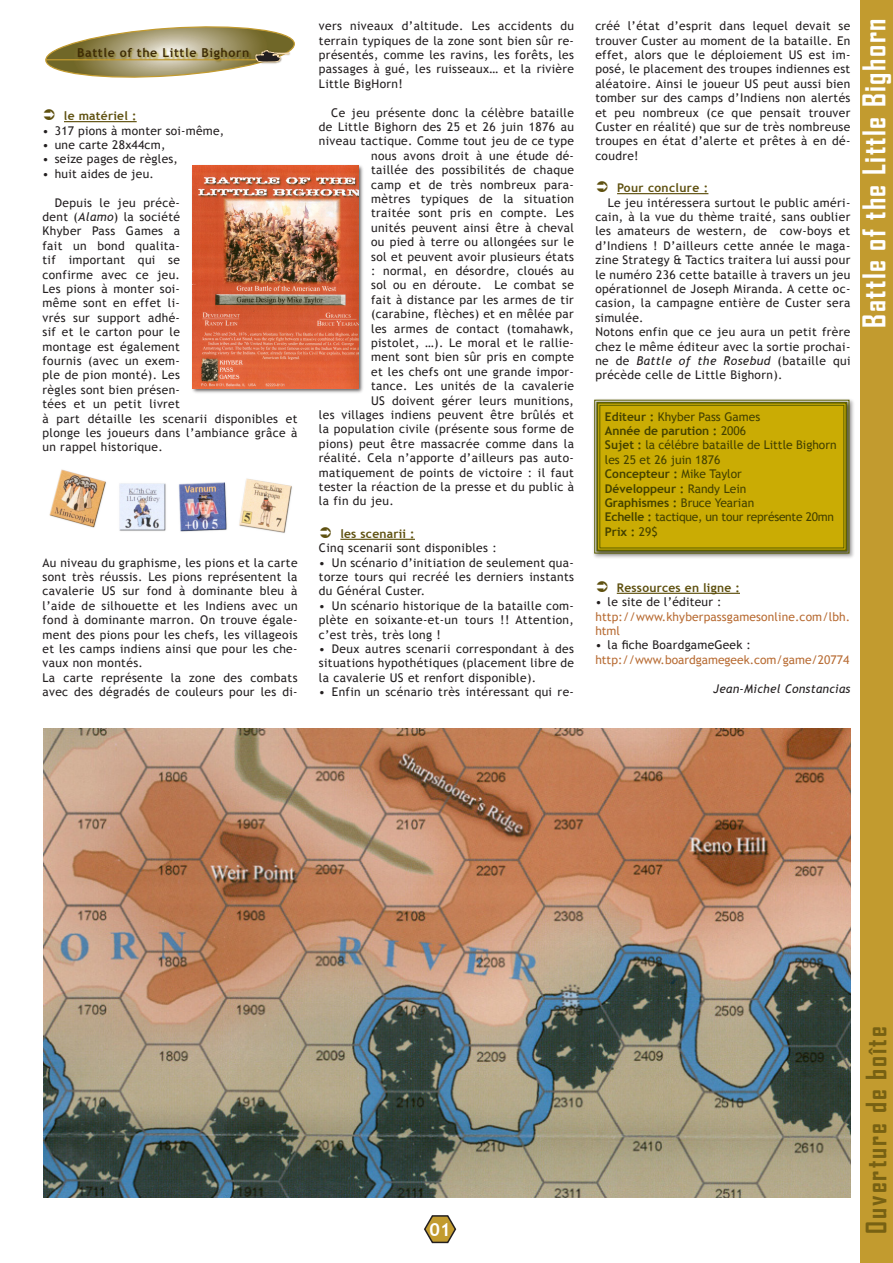
<style>
.page{position:relative;width:893px;height:1263px;background:#fff}
.page>*{position:absolute;margin:0;border:0;box-sizing:border-box;transform-origin:0 0}
.t1{font:700 30px "Agency FB";letter-spacing:.05em;color:#fff}
.t2{font:700 27px "Agency FB";letter-spacing:.075em;color:#776113}
.t3{font:700 18px "Trebuchet MS";color:#fff}
.t4{font:700 12.3px "Trebuchet MS";letter-spacing:.05em;color:#3e2c05}
.t5{font:12px/14.4px "Trebuchet MS";letter-spacing:.03em;color:#231f20;text-align:justify}
.t6{font:12px/14.4px "Trebuchet MS";color:#444100}
.t7{font:12px/14.4px "Trebuchet MS";letter-spacing:.01em;color:#b86c34}
.t8{font:700 12px "Trebuchet MS";letter-spacing:.02em;color:#5e500f}
.t9{font:italic 12px "Trebuchet MS";letter-spacing:.02em;color:#231f20}
.s1{font-style:italic}
.s2{font-weight:700}
</style>
<div class="page">
<svg style="left:424px;top:1215px;width:33px;height:29px"></svg>
<div style="left:860px;top:0;width:33px;height:1263px;background:#c29b2f"></div>
<hr style="left:64px;top:121px;width:73px;height:1px;background:#5f500e">
<hr style="left:617px;top:193px;width:91px;height:1px;background:#5f500e">
<hr style="left:617px;top:593px;width:123px;height:1px;background:#5f500e">
<hr style="left:340px;top:539px;width:75px;height:1px;background:#5f500e">
<div style="left:592px;top:397px;width:264px;height:163px;background:#231f20;opacity:.75"></div>
<div style="left:594px;top:399px;width:256px;height:155px;background:#caac04"></div>
<div style="left:596px;top:402px;width:251px;height:149px;border:2px solid #5d6000"></div>
<div style="left:599px;top:405px;width:245px;height:143px;border:1px solid #5d6000"></div>
<svg style="left:45px;top:26px;width:250px;height:52px"></svg>
<img style="left:76px;top:46px;width:177px;height:18px">
<img style="left:49px;top:469px;width:243px;height:64px">
<div style="left:190px;top:163px;width:175px;height:232px;background:#231f20;opacity:.75"></div>
<img style="left:193px;top:166px;width:165px;height:222px">
<img style="left:44px;top:729px;width:806px;height:468px">
<p class="t4" style="left:77px;top:45px;width:174px">Battle of the Little Bighorn</p>
<p class="t8" style="left:64px;top:108px;width:74px">le matériel :</p>
<p class="t5" style="left:43px;top:123px;width:183px">• 317 pions à monter soi-même,</p>
<p class="t5" style="left:43px;top:138px;width:124px">• une carte 28x44cm,</p>
<p class="t5" style="left:43px;top:152px;width:137px">• seize pages de règles,</p>
<p class="t5" style="left:43px;top:166px;width:113px">• huit aides de jeu.</p>
<p class="t5" style="left:43px;top:195px;width:257px;text-align:left;text-indent:12px">Depuis le jeu précè-<br>dent (<span class="s1">Alamo</span>) la société<br>Khyber Pass Games a<br>fait un bond qualita-<br>tif important qui se<br>confirme avec ce jeu.<br>Les pions à monter soi-<br>même sont en effet li-<br>vrés sur support adhé-<br>sif et le carton pour le<br>montage est également<br>fournis (avec un exem-<br>ple de pion monté). Les<br>règles sont bien présen-<br>tées et un petit livret<br>à part détaille les scenarii disponibles et plonge les joueurs dans l’ambiance grâce à un rappel historique.</p>
<p class="t5" style="left:43px;top:555px;width:257px;text-align:left">Au niveau du graphisme, les pions et la carte sont très réussis. Les pions représentent la cavalerie US sur fond à dominante bleu à l’aide de silhouette et les Indiens avec un fond à dominante marron. On trouve égale&shy;ment des pions pour les chefs, les villageois et les camps indiens ainsi que pour les che&shy;vaux non montés.<br>La carte représente la zone des combats avec des dégradés de couleurs pour les di-</p>
<p class="t5" style="left:319px;top:19px;width:257px">vers niveaux d’altitude. Les accidents du terrain typiques de la zone sont bien sûr re&shy;présentés, comme les ravins, les forêts, les passages à gué, les ruisseaux… et la rivière Little BigHorn!</p>
<p class="t5" style="left:331px;top:105px;width:244px">Ce jeu présente donc la célèbre bataille</p>
<p class="t5" style="left:319px;top:120px;width:256px">de Little Bighorn des 25 et 26 juin 1876 au</p>
<p class="t5" style="left:319px;top:134px;width:256px">niveau tactique. Comme tout jeu de ce type</p>
<p class="t5" style="left:371px;top:148px;width:204px">nous avons droit à une étude dé-</p>
<p class="t5" style="left:371px;top:163px;width:204px">taillée des possibilités de chaque</p>
<p class="t5" style="left:371px;top:177px;width:204px">camp et de très nombreux para-</p>
<p class="t5" style="left:371px;top:192px;width:204px">mètres typiques de la situation</p>
<p class="t5" style="left:371px;top:206px;width:204px">traitée sont pris en compte. Les</p>
<p class="t5" style="left:371px;top:220px;width:204px">unités peuvent ainsi être à cheval</p>
<p class="t5" style="left:371px;top:235px;width:204px">ou pied à terre ou allongées sur le</p>
<p class="t5" style="left:371px;top:249px;width:204px">sol et peuvent avoir plusieurs états</p>
<p class="t5" style="left:371px;top:264px;width:204px">: normal, en désordre, cloués au</p>
<p class="t5" style="left:371px;top:278px;width:204px">sol ou en déroute. Le combat se</p>
<p class="t5" style="left:371px;top:292px;width:204px">fait à distance par les armes de tir</p>
<p class="t5" style="left:371px;top:307px;width:204px">(carabine, flèches) et en mêlée par</p>
<p class="t5" style="left:371px;top:321px;width:204px">les armes de contact (tomahawk,</p>
<p class="t5" style="left:371px;top:336px;width:204px">pistolet, …). Le moral et le rallie-</p>
<p class="t5" style="left:371px;top:350px;width:204px">ment sont bien sûr pris en compte</p>
<p class="t5" style="left:371px;top:364px;width:204px">et les chefs ont une grande impor-</p>
<p class="t5" style="left:371px;top:379px;width:204px">tance. Les unités de la cavalerie</p>
<p class="t5" style="left:371px;top:393px;width:204px">US doivent gérer leurs munitions,</p>
<p class="t5" style="left:319px;top:408px;width:257px">les villages indiens peuvent être brûlés et</p>
<p class="t5" style="left:319px;top:422px;width:257px">la population civile (présente sous forme de</p>
<p class="t5" style="left:319px;top:436px;width:257px">pions) peut être massacrée comme dans la</p>
<p class="t5" style="left:319px;top:451px;width:257px">réalité. Cela n’apporte d’ailleurs pas auto-</p>
<p class="t5" style="left:319px;top:465px;width:257px">matiquement de points de victoire : il faut</p>
<p class="t5" style="left:319px;top:480px;width:257px">tester la réaction de la presse et du public à</p>
<p class="t5" style="left:319px;top:494px;width:76px">la fin du jeu.</p>
<p class="t8" style="left:340px;top:526px;width:76px">les scenarii :</p>
<p class="t5" style="left:319px;top:541px;width:179px">Cinq scenarii sont disponibles :</p>
<p class="t5" style="left:319px;top:555px;width:257px">• Un scénario d’initiation de seulement qua&shy;torze tours qui recréé les derniers instants du Général Custer.</p>
<p class="t5" style="left:319px;top:598px;width:257px">• Un scénario historique de la bataille com&shy;plète en soixante-et-un tours !! Attention, c’est très, très long !</p>
<p class="t5" style="left:319px;top:642px;width:257px">• Deux autres scenarii correspondant à des situations hypothétiques (placement libre de la cavalerie US et renfort disponible).</p>
<p class="t5" style="left:319px;top:685px;width:257px">• Enfin un scénario très intéressant qui re-</p>
<p class="t5" style="left:595px;top:19px;width:257px">créé l’état d’esprit dans lequel devait se trouver Custer au moment de la bataille. En effet, alors que le déploiement US est im&shy;posé, le placement des troupes indiennes est aléatoire. Ainsi le joueur US peut aussi bien tomber sur des camps d’Indiens non alertés et peu nombreux (ce que pensait trouver Custer en réalité) que sur de très nombreuse troupes en état d’alerte et prêtes à en dé&shy;coudre!</p>
<p class="t8" style="left:617px;top:180px;width:92px">Pour conclure :</p>
<p class="t5" style="left:595px;top:195px;width:257px;text-align:left;text-indent:12px">Le jeu intéressera surtout le public améri&shy;cain, à la vue du thème traité, sans oublier les amateurs de western, de cow-boys et d’Indiens ! D’ailleurs cette année le maga&shy;zine Strategy &amp; Tactics traitera lui aussi pour le numéro 236 cette bataille à travers un jeu opérationnel de Joseph Miranda. A cette oc&shy;casion, la campagne entière de Custer sera simulée.<br>Notons enfin que ce jeu aura un petit frère chez le même éditeur avec la sortie prochai&shy;ne de <span class="s1">Battle of the Rosebud</span> (bataille qui précède celle de Little Bighorn).</p>
<h1 class="t1" style="left:855px;top:328px;width:311px;rotate:-90deg">Battle of the Little Bighorn</h1>
<p class="t6" style="left:605px;top:409px;width:233px"><span class="s2">Editeur :</span> Khyber Pass Games<br><span class="s2">Année de parution :</span> 2006<br><span class="s2">Sujet :</span> la célébre bataille de Little Bighorn les 25 et 26 juin 1876<br><span class="s2">Concepteur :</span> Mike Taylor<br><span class="s2">Développeur :</span> Randy Lein<br><span class="s2">Graphismes :</span> Bruce Yearian<br><span class="s2">Echelle :</span> tactique, un tour représente 20mn<br><span class="s2">Prix :</span> 29$</p>
<p class="t8" style="left:617px;top:580px;width:124px">Ressources en ligne :</p>
<p class="t5" style="left:595px;top:595px;width:128px">• le site de l’éditeur :</p>
<p class="t7" style="left:595px;top:609px;width:257px">http://www.khyberpassgamesonline.com/lbh. html</p>
<p class="t5" style="left:595px;top:638px;width:157px">• la fiche BoardgameGeek :</p>
<p class="t7" style="left:595px;top:652px;width:256px">http://www.boardgamegeek.com/game/20774</p>
<p class="t9" style="left:713px;top:681px;width:138px">Jean-Michel Constancias</p>
<h3 class="t3" style="left:429px;top:1218px;width:23px">01</h3>
<h2 class="t2" style="left:859px;top:1234px;width:209px;rotate:-90deg">Ouverture de boîte</h2>
</div>
